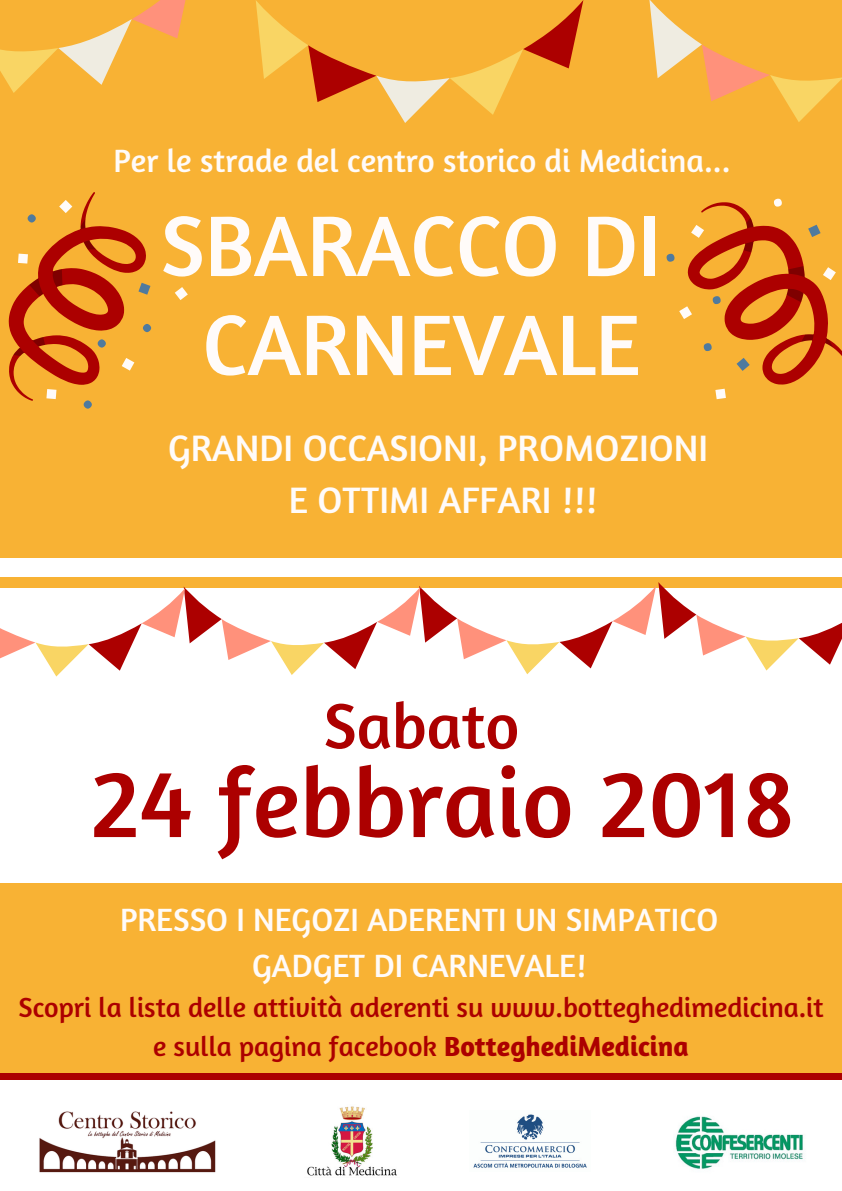
<style>
.page{position:relative;width:842px;height:1191px;background:#fff}
.page>*{position:absolute;margin:0;border:0;box-sizing:border-box;transform-origin:0 0}
.t1{font:99.8px "Amaranth";color:#ac0000}
.t2{font:87.3px/99px "Amaranth";color:#fffbf9;text-align:center}
.t3{font:65.5px "Amaranth";color:#ac0000}
.t4{font:37.4px/51.7px "Amaranth";color:#fffbf9;text-align:center}
.t5{font:32.7px/45.7px "Amaranth";color:#fffbf9;text-align:center}
.t6{font:28.1px/39px "Amaranth";color:#ac0000;text-align:center}
.s1{font-weight:700}
</style>
<div class="page">
<div style="left:0;top:883px;width:842px;height:195px;background:#f8b234"></div>
<div style="left:0;top:0;width:842px;height:557px;background:#f8b234"></div>
<div style="left:0;top:577px;width:842px;height:10px;background:#f8b234"></div>
<img style="left:39px;top:1111px;width:177px;height:62px">
<img style="left:473px;top:1114px;width:114px;height:54px">
<img style="left:307px;top:1106px;width:90px;height:70px">
<img style="left:675px;top:1116px;width:129px;height:53px">
<div style="left:0;top:1073px;width:842px;height:7px;background:#ac0000"></div>
<svg style="left:8px;top:192px;width:180px;height:217px"></svg>
<svg style="left:78px;top:219px;width:12px;height:12px"></svg>
<svg style="left:82px;top:238px;width:15px;height:16px"></svg>
<svg style="left:32px;top:333px;width:16px;height:16px"></svg>
<svg style="left:13px;top:347px;width:12px;height:12px"></svg>
<svg style="left:18px;top:254px;width:52px;height:43px"></svg>
<svg style="left:666px;top:198px;width:176px;height:202px"></svg>
<svg style="left:0;top:0;width:186px;height:93px"></svg>
<svg style="left:256px;top:0;width:327px;height:123px"></svg>
<svg style="left:649px;top:0;width:193px;height:122px"></svg>
<svg style="left:0;top:582px;width:842px;height:94px"></svg>
<p class="t5" style="left:113px;top:137px;width:619px">Per le strade del centro storico di Medicina...</p>
<h2 class="t2" style="left:161px;top:194px;width:502px">SBARACCO DI<br>CARNEVALE</h2>
<h3 class="t4" style="left:168px;top:421px;width:541px">GRANDI OCCASIONI, PROMOZIONI<br>E OTTIMI AFFARI !!!</h3>
<h3 class="t3" style="left:324px;top:684px;width:197px">Sabato</h3>
<h1 class="t1" style="left:91px;top:739px;width:706px">24 febbraio 2018</h1>
<p class="t5" style="left:120px;top:896px;width:600px">PRESSO I NEGOZI ADERENTI UN SIMPATICO<br>GADGET DI CARNEVALE!</p>
<p class="t6" style="left:18px;top:987px;width:807px">Scopri la lista delle attività aderenti su www.botteghedimedicina.it e sulla pagina facebook <span class="s1">BotteghediMedicina</span></p>
</div>
